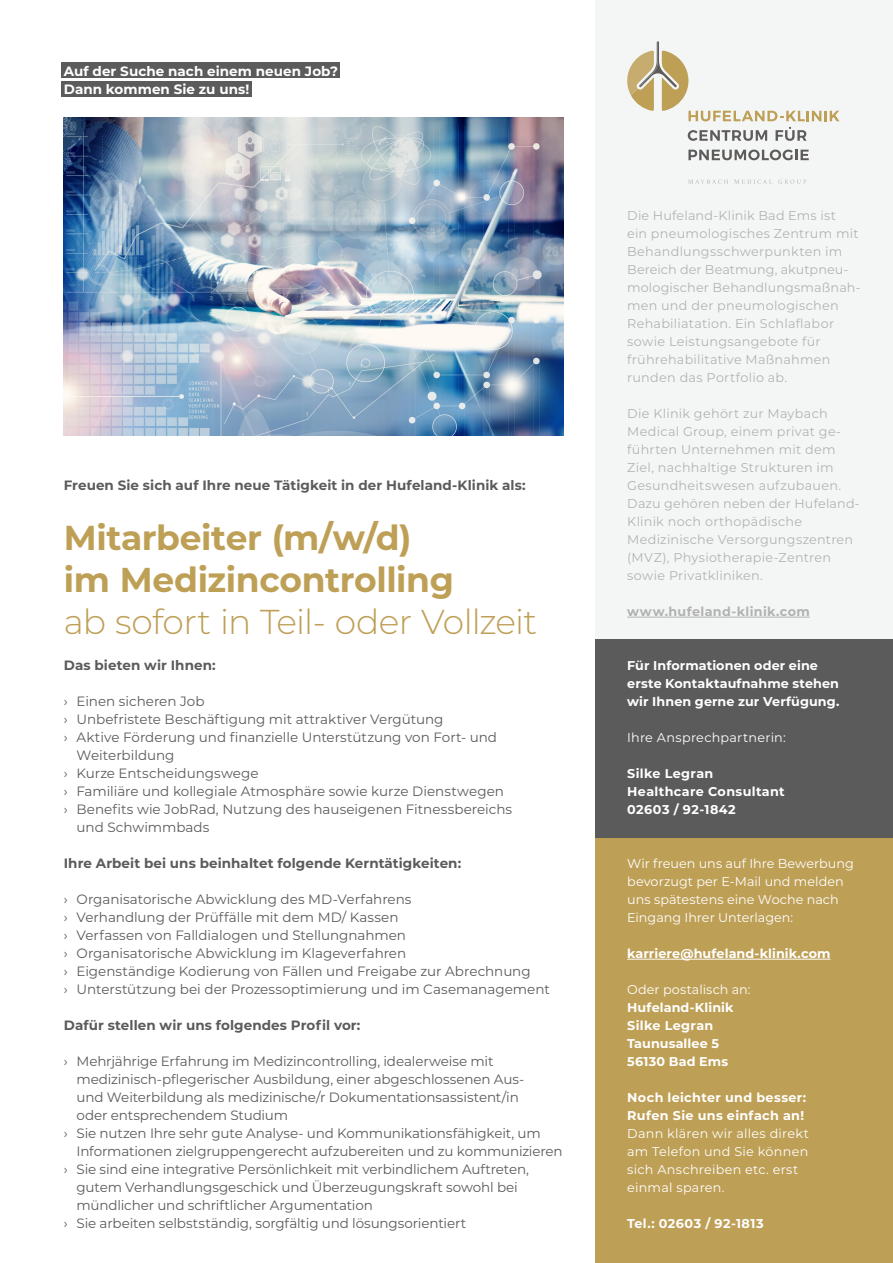
<style>
.page{position:relative;width:893px;height:1263px;background:#fff}
.page>*{position:absolute;margin:0;border:0;box-sizing:border-box;transform-origin:0 0}
.t1{font:700 34.5px/42px "Montserrat";letter-spacing:-.01em;color:#be9f56}
.t2{font:300 34.5px "Montserrat";letter-spacing:-.025em;color:#be9f56}
.t3{font:13.5px/18px "Montserrat";letter-spacing:-.005em;color:#5a5b5a}
.t4{font:700 13.5px "Montserrat";letter-spacing:.005em;color:#5a5b5a}
.t5{font:700 13.5px/18px "Montserrat";letter-spacing:.005em;color:#fff}
.t6{font:12.75px/18px "Montserrat";letter-spacing:.02em;color:#b3b2b2}
.t7{font:700 12.75px/18px "Montserrat";letter-spacing:.015em;color:#fff}
.t8{font:12.75px/18px "Montserrat";letter-spacing:.01em;color:#fff}
.t9{font:700 12.75px "Montserrat";letter-spacing:.03em;color:#b3b2b2}
.t10{font:700 12.75px "Montserrat";letter-spacing:.035em;color:#fff}
</style>
<div class="page">
<div style="left:595px;top:0;width:298px;height:640px;background:#f4f6f6"></div>
<svg style="left:688px;top:180px;width:40px;height:4px"></svg>
<svg style="left:734px;top:180px;width:38px;height:4px"></svg>
<svg style="left:778px;top:180px;width:28px;height:4px"></svg>
<svg style="left:688px;top:130px;width:79px;height:11px"></svg>
<svg style="left:688px;top:150px;width:121px;height:10px"></svg>
<svg style="left:776px;top:127px;width:31px;height:14px"></svg>
<svg style="left:627px;top:41px;width:212px;height:80px"></svg>
<div style="left:595px;top:838px;width:298px;height:425px;background:#be9f56"></div>
<hr style="left:627px;top:617px;width:183px;height:1px;background:#b3b2b2">
<div style="left:595px;top:640px;width:298px;height:198px;background:#5a5b5a"></div>
<img style="left:64px;top:118px;width:499px;height:318px">
<div style="left:62px;top:62px;width:278px;height:16px;background:#5a5b5a"></div>
<div style="left:62px;top:81px;width:190px;height:16px;background:#5a5b5a"></div>
<hr style="left:627px;top:959px;width:203px;height:1px;background:#fff">
<p class="t5" style="left:64px;top:61px;width:276px">Auf der Suche nach einem neuen Job?<br>Dann kommen Sie zu uns!</p>
<p class="t4" style="left:64px;top:475px;width:463px">Freuen Sie sich auf Ihre neue Tätigkeit in der Hufeland-Klinik als:</p>
<h1 class="t1" style="left:64px;top:515px;width:392px">Mitarbeiter (m/w/d) im Medizincontrolling</h1>
<h1 class="t2" style="left:64px;top:598px;width:475px">ab sofort in Teil- oder Vollzeit</h1>
<p class="t4" style="left:64px;top:655px;width:153px">Das bieten wir Ihnen:</p>
<p class="t3" style="left:64px;top:692px;width:142px">› Einen sicheren Job</p>
<p class="t3" style="left:64px;top:710px;width:381px">› Unbefristete Beschäftigung mit attraktiver Vergütung</p>
<p class="t3" style="left:64px;top:728px;width:435px">› Aktive Förderung und finanzielle Unterstützung von Fort- und</p>
<p class="t3" style="left:77px;top:746px;width:99px">Weiterbildung</p>
<p class="t3" style="left:64px;top:763px;width:196px">› Kurze Entscheidungswege</p>
<p class="t3" style="left:64px;top:781px;width:442px">› Familiäre und kollegiale Atmosphäre sowie kurze Dienstwegen</p>
<p class="t3" style="left:64px;top:799px;width:450px">› Benefits wie JobRad, Nutzung des hauseigenen Fitnessbereichs</p>
<p class="t3" style="left:77px;top:817px;width:134px">und Schwimmbads</p>
<p class="t4" style="left:64px;top:853px;width:399px">Ihre Arbeit bei uns beinhaltet folgende Kerntätigkeiten:</p>
<p class="t3" style="left:64px;top:889px;width:488px">› Organisatorische Abwicklung des MD-Verfahrens<br>› Verhandlung der Prüffälle mit dem MD/ Kassen<br>› Verfassen von Falldialogen und Stellungnahmen<br>› Organisatorische Abwicklung im Klageverfahren<br>› Eigenständige Kodierung von Fällen und Freigabe zur Abrechnung<br>› Unterstützung bei der Prozessoptimierung und im Casemanagement</p>
<p class="t4" style="left:64px;top:1015px;width:298px">Dafür stellen wir uns folgendes Profil vor:</p>
<p class="t3" style="left:64px;top:1051px;width:431px">› Mehrjährige Erfahrung im Medizincontrolling, idealerweise mit</p>
<p class="t3" style="left:77px;top:1069px;width:449px">medizinisch-pflegerischer Ausbildung, einer abgeschlossenen Aus-</p>
<p class="t3" style="left:77px;top:1087px;width:444px">und Weiterbildung als medizinische/r Dokumentationsassistent/in</p>
<p class="t3" style="left:77px;top:1105px;width:213px">oder entsprechendem Studium</p>
<p class="t3" style="left:64px;top:1123px;width:478px">› Sie nutzen Ihre sehr gute Analyse- und Kommunikationsfähigkeit, um</p>
<p class="t3" style="left:77px;top:1141px;width:488px">Informationen zielgruppengerecht aufzubereiten und zu kommunizieren</p>
<p class="t3" style="left:64px;top:1159px;width:467px">› Sie sind eine integrative Persönlichkeit mit verbindlichem Auftreten,</p>
<p class="t3" style="left:77px;top:1177px;width:443px">gutem Verhandlungsgeschick und Überzeugungskraft sowohl bei</p>
<p class="t3" style="left:77px;top:1195px;width:298px">mündlicher und schriftlicher Argumentation</p>
<p class="t3" style="left:64px;top:1213px;width:404px">› Sie arbeiten selbstständig, sorgfältig und lösungsorientiert</p>
<p class="t6" style="left:627px;top:206px;width:235px">Die Hufeland-Klinik Bad Ems ist<br>ein pneumologisches Zentrum mit<br>Behandlungsschwerpunkten im<br>Bereich der Beatmung, akutpneu&shy;mologischer Behandlungsmaßnah&shy;men und der pneumologischen<br>Rehabiliatation. Ein Schlaflabor sowie Leistungsangebote für frührehabilitative Maßnahmen runden das Portfolio ab.</p>
<p class="t6" style="left:627px;top:404px;width:234px">Die Klinik gehört zur Maybach<br>Medical Group, einem privat ge&shy;führten Unternehmen mit dem<br>Ziel, nachhaltige Strukturen im<br>Gesundheitswesen aufzubauen.<br>Dazu gehören neben der Hufeland-<br>Klinik noch orthopädische<br>Medizinische Versorgungszentren (MVZ), Physiotherapie-Zentren sowie Privatkliniken.</p>
<p class="t9" style="left:627px;top:602px;width:184px">www.hufeland-klinik.com</p>
<p class="t7" style="left:627px;top:656px;width:214px">Für Informationen oder eine erste Kontaktaufnahme stehen wir Ihnen gerne zur Verfügung.</p>
<p class="t8" style="left:627px;top:728px;width:160px">Ihre Ansprechpartnerin:</p>
<p class="t7" style="left:627px;top:764px;width:159px">Silke Legran<br>Healthcare Consultant<br>02603 / 92-1842</p>
<p class="t8" style="left:627px;top:854px;width:228px">Wir freuen uns auf Ihre Bewerbung bevorzugt per E-Mail und melden uns spätestens eine Woche nach<br>Eingang Ihrer Unterlagen:</p>
<p class="t7" style="left:627px;top:944px;width:205px">karriere@hufeland-klinik.com</p>
<p class="t8" style="left:627px;top:980px;width:125px">Oder postalisch an:</p>
<p class="t7" style="left:627px;top:998px;width:108px">Hufeland-Klinik<br>Silke Legran<br>Taunusallee 5<br>56130 Bad Ems</p>
<p class="t7" style="left:627px;top:1088px;width:181px">Noch leichter und besser:<br>Rufen Sie uns einfach an!</p>
<p class="t8" style="left:627px;top:1124px;width:183px">Dann klären wir alles direkt am Telefon und Sie können sich Anschreiben etc. erst einmal sparen.</p>
<p class="t10" style="left:627px;top:1214px;width:138px">Tel.: 02603 / 92-1813</p>
</div>
